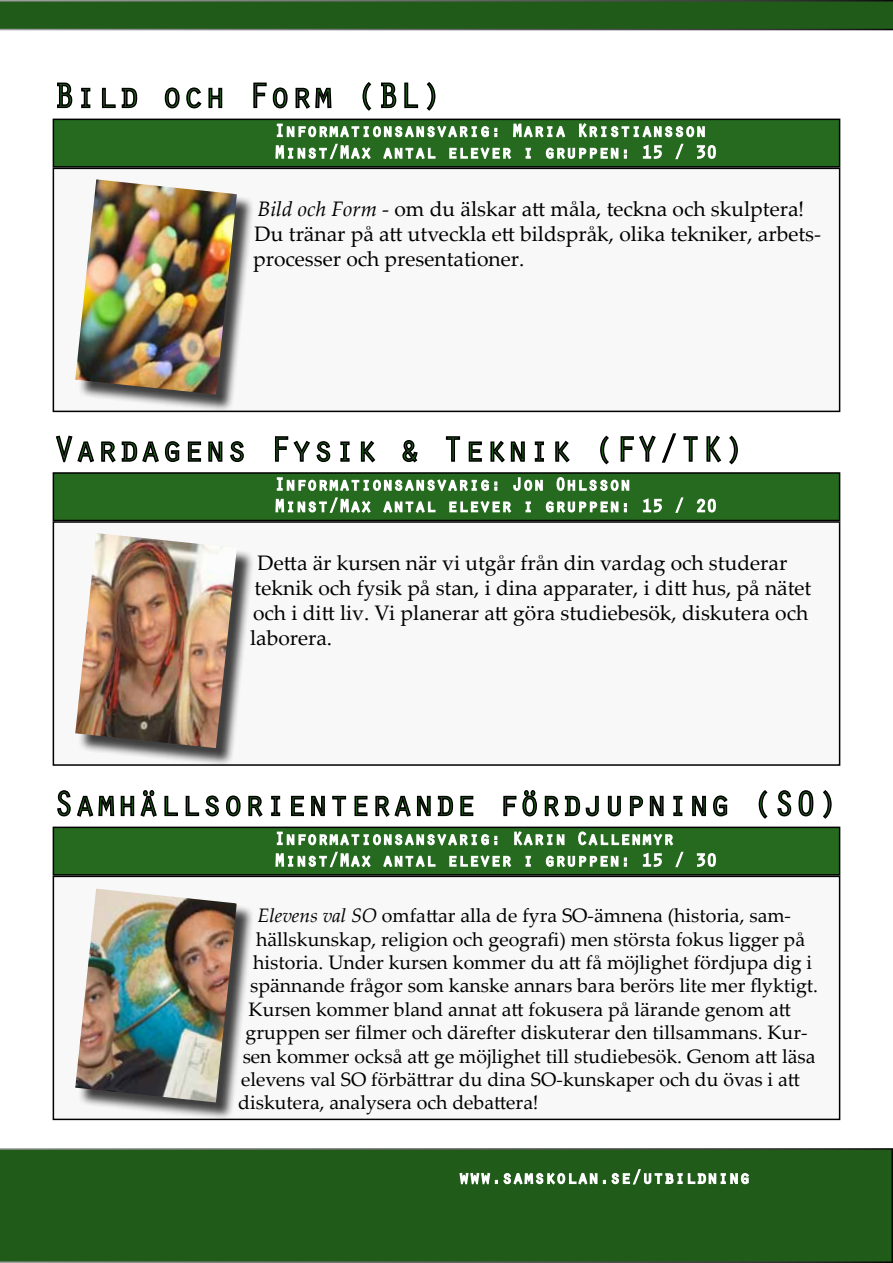
<style>
.page{position:relative;width:893px;height:1263px;background:#fff}
.page>*{position:absolute;margin:0;border:0;box-sizing:border-box;transform-origin:0 0}
.t1{font:36px "Orator Std";color:#256a1f}
.t2{font:21px/25.2px "Palatino Linotype";color:#000}
.t3{font:19.5px "Palatino Linotype";color:#000}
.s1{font-style:italic}
</style>
<div class="page">
<svg style="left:459px;top:1120px;width:291px;height:1px"></svg>
<div style="left:0;top:1148px;width:893px;height:115px;background:#205b19"></div>
<div style="left:53px;top:168px;width:787px;height:243px;background:#f8f8f8"></div>
<div style="left:53px;top:168px;width:787px;height:244px;border:2px solid #000"></div>
<div style="left:78px;top:182px;width:177px;height:231px;background:#000;opacity:.75"></div>
<img style="left:75px;top:179px;width:162px;height:215px">
<div style="left:53px;top:119px;width:787px;height:48px;background:#256a1f"></div>
<div style="left:53px;top:119px;width:787px;height:49px;border:2px solid #000"></div>
<div style="left:53px;top:522px;width:787px;height:243px;background:#f8f8f8"></div>
<div style="left:53px;top:521px;width:787px;height:245px;border:2px solid #000"></div>
<svg style="left:55px;top:435px;width:125px;height:28px"></svg>
<svg style="left:187px;top:441px;width:15px;height:21px"></svg>
<svg style="left:208px;top:441px;width:15px;height:21px"></svg>
<svg style="left:230px;top:441px;width:14px;height:21px"></svg>
<svg style="left:729px;top:435px;width:9px;height:30px"></svg>
<div style="left:78px;top:536px;width:177px;height:230px;background:#000;opacity:.75"></div>
<img style="left:78px;top:533px;width:159px;height:215px">
<div style="left:53px;top:473px;width:787px;height:47px;background:#256a1f"></div>
<svg style="left:274px;top:409px;width:448px;height:104px"></svg>
<div style="left:53px;top:472px;width:787px;height:49px;border:2px solid #000"></div>
<div style="left:53px;top:876px;width:787px;height:243px;background:#f8f8f8"></div>
<div style="left:53px;top:876px;width:787px;height:244px;border:2px solid #000"></div>
<svg style="left:56px;top:698px;width:102px;height:119px"></svg>
<svg style="left:164px;top:795px;width:14px;height:22px"></svg>
<svg style="left:185px;top:795px;width:56px;height:22px"></svg>
<svg style="left:248px;top:795px;width:15px;height:22px"></svg>
<svg style="left:692px;top:795px;width:36px;height:22px"></svg>
<svg style="left:758px;top:790px;width:10px;height:29px"></svg>
<svg style="left:777px;top:790px;width:15px;height:27px"></svg>
<svg style="left:798px;top:790px;width:16px;height:27px"></svg>
<svg style="left:823px;top:790px;width:9px;height:29px"></svg>
<div style="left:78px;top:891px;width:177px;height:230px;background:#000;opacity:.75"></div>
<img style="left:75px;top:889px;width:162px;height:213px">
<div style="left:53px;top:827px;width:787px;height:48px;background:#256a1f"></div>
<svg style="left:270px;top:763px;width:415px;height:105px"></svg>
<svg style="left:696px;top:853px;width:20px;height:14px"></svg>
<div style="left:53px;top:826px;width:787px;height:50px;border:2px solid #000"></div>
<svg style="left:0;top:0;width:893px;height:163px"></svg>
<h1 class="t1" style="left:53px;top:70px;width:390px">Bild och Form (BL)</h1>
<p class="t2" style="left:253px;top:195px;width:570px"><span class="s1">Bild och Form</span> - om du älskar att måla, teckna och skulptera!<br>Du tränar på att utveckla ett bildspråk, olika tekniker, arbets&shy;processer och presentationer.</p>
<h1 class="t1" style="left:53px;top:423px;width:693px">Vardagens Fysik &amp; Teknik (FY/TK)</h1>
<p class="t2" style="left:250px;top:549px;width:563px;text-indent:7px">Detta är kursen när vi utgår från din vardag och studerar teknik och fysik på stan, i dina apparater, i ditt hus, på nätet och i ditt liv. Vi planerar att göra studiebesök, diskutera och laborera.</p>
<h1 class="t1" style="left:53px;top:778px;width:786px">Samhällsorienterande fördjupning (SO)</h1>
<p class="t3" style="left:258px;top:902px;width:535px"><span class="s1">Elevens val SO</span> omfattar alla de fyra SO-ämnena (historia, sam-</p>
<p class="t3" style="left:256px;top:925px;width:550px">hällskunskap, religion och geografi) men största fokus ligger på</p>
<p class="t3" style="left:253px;top:948px;width:560px">historia. Under kursen kommer du att få möjlighet fördjupa dig i</p>
<p class="t3" style="left:250px;top:972px;width:569px">spännande frågor som kanske annars bara berörs lite mer flyktigt.</p>
<p class="t3" style="left:249px;top:995px;width:544px">Kursen kommer bland annat att fokusera på lärande genom att</p>
<p class="t3" style="left:246px;top:1019px;width:563px">gruppen ser filmer och därefter diskuterar den tillsammans. Kur-</p>
<p class="t3" style="left:243px;top:1042px;width:574px">sen kommer också att ge möjlighet till studiebesök. Genom att läsa</p>
<p class="t3" style="left:241px;top:1065px;width:560px">elevens val SO förbättrar du dina SO-kunskaper och du övas i att</p>
<p class="t3" style="left:238px;top:1089px;width:302px">diskutera, analysera och debattera!</p>
</div>
